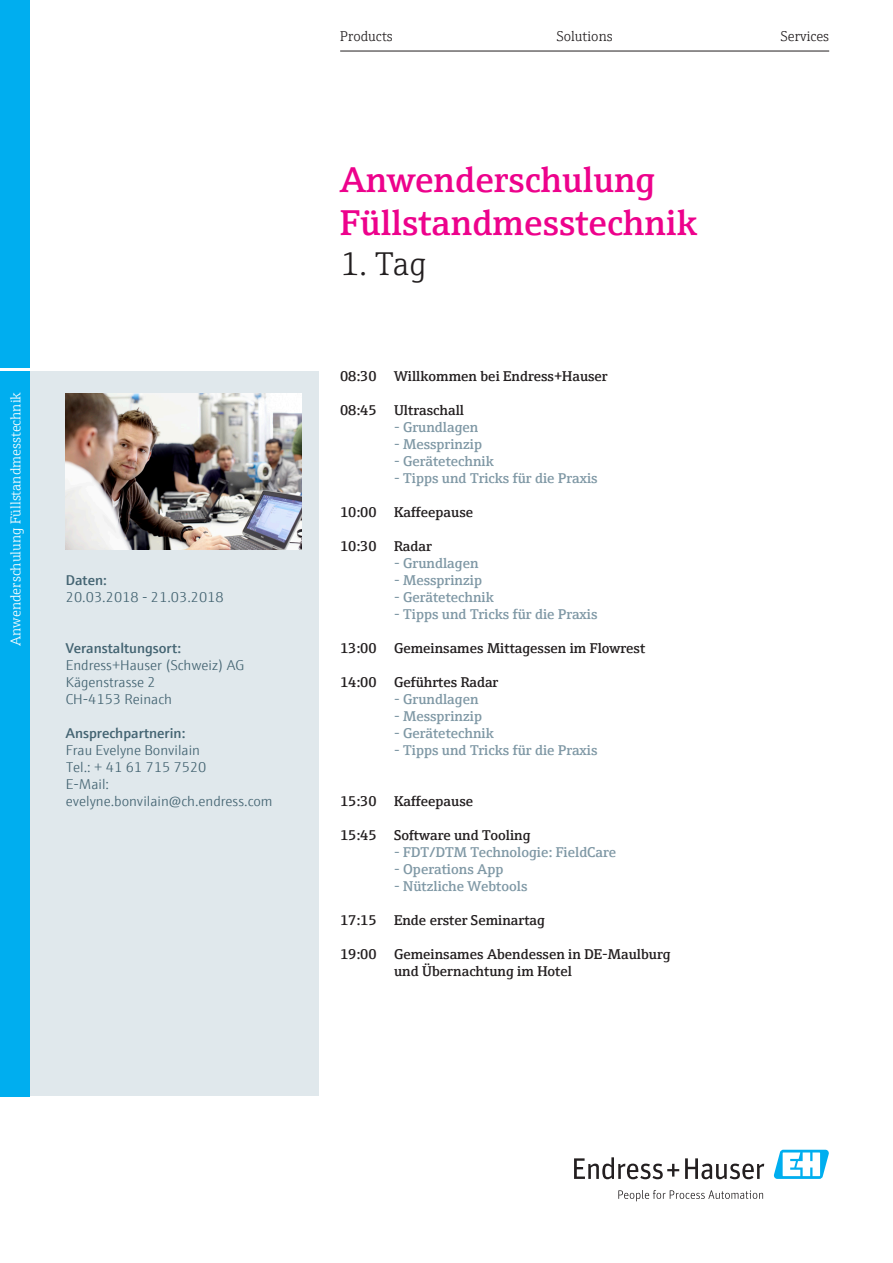
<style>
.page{position:relative;width:893px;height:1263px;background:#fff}
.page>*{position:absolute;margin:0;border:0;box-sizing:border-box;transform-origin:0 0}
.Brochure_Title_Headl{font:600 36px "E+H Serif";color:#ed028c}
.Brochure_Title_Headl-2{font:300 33px "E+H Serif";color:#231f20}
.General_Copy_Accent{font:600 14.25px "E+H Serif";color:#231f20}
.Infobox_Default{font:300 14.25px "E+H Sans";color:#446472}
.General_Copy_Default{font:600 14.25px "E+H Serif";color:#7f98a5}
.General_Copy_Accent-2{font:600 14.25px "E+H Serif";color:#7f98a5}
.General_Copy_Default-2{font:600 14.25px "E+H Serif";color:#231f20}
.Infobox_Default-2{font:600 14.25px "E+H Sans";color:#446472}
.Brochure_Title_Label{font:300 14.25px "E+H Serif";color:#fff}
.General_Copy_Feeder{font:600 14.25px "E+H Serif";color:#7f98a5}
.Flyer_Title_Topline{font:300 14.25px "E+H Serif";color:#231f20}
</style>
<div class="page">
<div style="left:26px;top:371px;width:293px;height:725px;background:#e0e8ec"></div>
<img style="left:66px;top:394px;width:236px;height:156px">
<svg style="left:574px;top:1157px;width:105px;height:22px"></svg>
<svg style="left:685px;top:1158px;width:79px;height:21px"></svg>
<svg style="left:618px;top:1190px;width:145px;height:11px"></svg>
<svg style="left:773px;top:1150px;width:56px;height:29px"></svg>
<div style="left:0;top:0;width:30px;height:1096px;background:#00aeef"></div>
<hr style="left:0;top:369px;width:32px;height:2px;background:#fff">
<hr style="left:340px;top:51px;width:489px;height:1px;background:#231f20">
<p class="Brochure_Title_Label" style="left:5px;top:646px;width:255px;rotate:-90deg">Anwenderschulung Füllstandmesstechnik</p>
<p class="Infobox_Default-2" style="left:66px;top:569px;width:43px">Daten:</p>
<p class="Infobox_Default" style="left:66px;top:587px;width:159px">20.03.2018 - 21.03.2018</p>
<p class="Infobox_Default-2" style="left:66px;top:637px;width:117px">Veranstaltungsort:</p>
<p class="Infobox_Default" style="left:66px;top:655px;width:180px">Endress+Hauser (Schweiz) AG</p>
<p class="Infobox_Default" style="left:66px;top:672px;width:91px">Kägenstrasse 2</p>
<p class="Infobox_Default" style="left:66px;top:689px;width:108px">CH-4153 Reinach</p>
<p class="Infobox_Default-2" style="left:66px;top:722px;width:121px">Ansprechpartnerin:</p>
<p class="Infobox_Default" style="left:66px;top:740px;width:136px">Frau Evelyne Bonvilain</p>
<p class="Infobox_Default" style="left:66px;top:757px;width:142px">Tel.: + 41 61 715 7520</p>
<p class="Infobox_Default" style="left:66px;top:774px;width:45px">E-Mail:</p>
<p class="Infobox_Default" style="left:66px;top:791px;width:208px">evelyne.bonvilain@ch.endress.com</p>
<p class="Flyer_Title_Topline" style="left:340px;top:26px;width:54px">Products</p>
<p class="Flyer_Title_Topline" style="left:557px;top:26px;width:57px">Solutions</p>
<p class="Flyer_Title_Topline" style="left:781px;top:26px;width:50px">Services</p>
<p class="Brochure_Title_Headl" style="left:340px;top:152px;width:316px">Anwenderschulung</p>
<p class="Brochure_Title_Headl" style="left:340px;top:195px;width:358px">Füllstandmesstechnik</p>
<p class="Brochure_Title_Headl-2" style="left:340px;top:239px;width:88px">1. Tag</p>
<p class="General_Copy_Accent" style="left:340px;top:365px;width:269px">08:30 Willkommen bei Endress+Hauser</p>
<p class="General_Copy_Accent" style="left:340px;top:399px;width:125px">08:45 Ultraschall</p>
<p class="General_Copy_Accent-2" style="left:394px;top:416px;width:86px">- Grundlagen</p>
<p class="General_Copy_Accent-2" style="left:394px;top:433px;width:89px">- Messprinzip</p>
<p class="General_Copy_Default" style="left:394px;top:450px;width:101px">- Gerätetechnik</p>
<p class="General_Copy_Accent-2" style="left:394px;top:467px;width:205px">- Tipps und Tricks für die Praxis</p>
<p class="General_Copy_Accent" style="left:340px;top:501px;width:135px">10:00 Kaffeepause</p>
<p class="General_Copy_Accent" style="left:340px;top:535px;width:93px">10:30 Radar</p>
<p class="General_Copy_Default" style="left:394px;top:552px;width:86px">- Grundlagen</p>
<p class="General_Copy_Accent-2" style="left:394px;top:569px;width:89px">- Messprinzip</p>
<p class="General_Copy_Default" style="left:394px;top:586px;width:101px">- Gerätetechnik</p>
<p class="General_Copy_Default" style="left:394px;top:603px;width:205px">- Tipps und Tricks für die Praxis</p>
<p class="General_Copy_Accent" style="left:340px;top:637px;width:307px">13:00 Gemeinsames Mittagessen im Flowrest</p>
<p class="General_Copy_Accent" style="left:340px;top:671px;width:160px">14:00 Geführtes Radar</p>
<p class="General_Copy_Default" style="left:394px;top:688px;width:86px">- Grundlagen</p>
<p class="General_Copy_Accent-2" style="left:394px;top:705px;width:89px">- Messprinzip</p>
<p class="General_Copy_Default" style="left:394px;top:722px;width:101px">- Gerätetechnik</p>
<p class="General_Copy_Default" style="left:394px;top:739px;width:205px">- Tipps und Tricks für die Praxis</p>
<p class="General_Copy_Accent" style="left:340px;top:790px;width:135px">15:30 Kaffeepause</p>
<p class="General_Copy_Default-2" style="left:340px;top:824px;width:192px">15:45 Software und Tooling</p>
<p class="General_Copy_Feeder" style="left:394px;top:841px;width:224px">- FDT/DTM Technologie: FieldCare</p>
<p class="General_Copy_Accent-2" style="left:394px;top:858px;width:111px">- Operations App</p>
<p class="General_Copy_Default" style="left:394px;top:875px;width:135px">- Nützliche Webtools</p>
<p class="General_Copy_Default-2" style="left:340px;top:909px;width:206px">17:15 Ende erster Seminartag</p>
<p class="General_Copy_Accent" style="left:340px;top:943px;width:332px">19:00 Gemeinsames Abendessen in DE-Maulburg</p>
<p class="General_Copy_Default-2" style="left:394px;top:960px;width:179px">und Übernachtung im Hotel</p>
</div>
